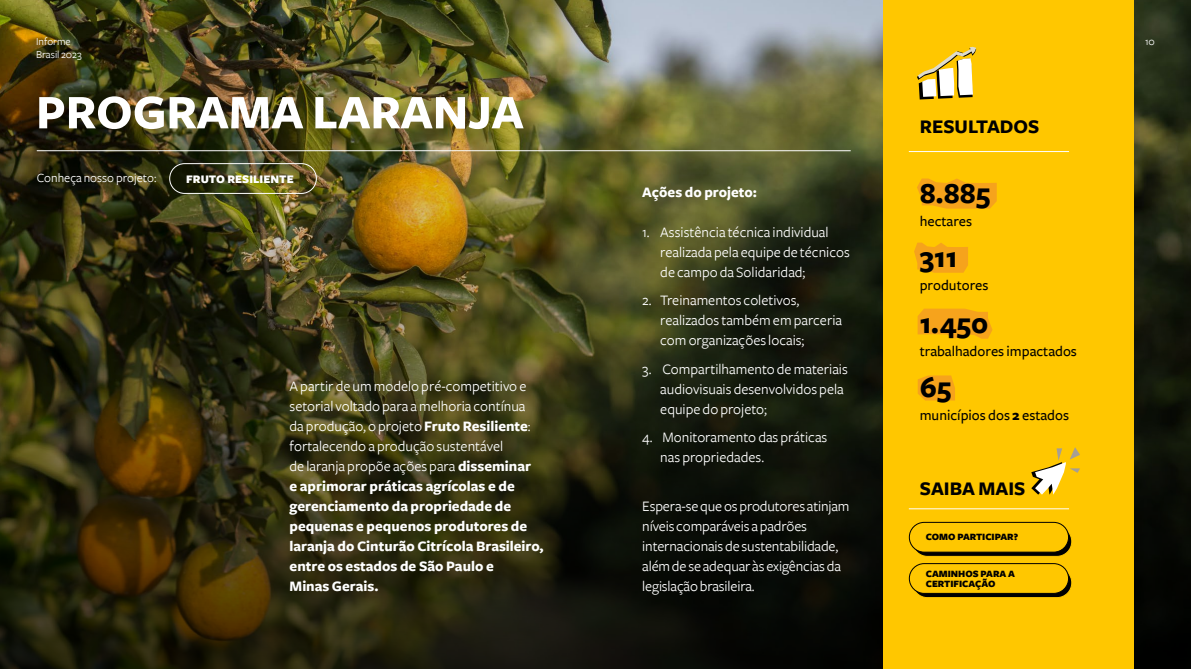
<style>
.page{position:relative;width:1191px;height:669px;background:#fff}
.page>*{position:absolute;margin:0;border:0;box-sizing:border-box;transform-origin:0 0}
.t1{font:700 50px "Freight Sans";color:#fff}
.t2{font:700 30px "Freight Sans";color:#000}
.t3{font:700 20px "Freight Sans";color:#000}
.t4{font:15px/20px "Freight Sans";color:#fff}
.t5{font:700 15px/20px "Freight Sans";color:#fff}
.t6{font:500 15px "Freight Sans";color:#000}
.t7{font:13px "Freight Sans";color:#fff}
.t8{font:900 12px "Freight Sans";color:#fff}
.t9{font:11px/13px "Freight Sans";color:#fff}
.t10{font:900 10px/10px "Freight Sans";color:#000}
.s1{font-weight:400}
.s2{font-weight:700}
</style>
<div class="page">
<img style="left:0;top:0;width:1191px;height:26px">
<img style="left:0;top:26px;width:1191px;height:643px">
<hr style="left:37px;top:150px;width:813px;height:1px;background:#fff">
<div style="left:169px;top:163px;width:148px;height:31px;border:1px solid #fff;border-radius:15px"></div>
<div style="left:883px;top:0;width:250px;height:669px;background:#ffc700"></div>
<svg style="left:917px;top:47px;width:59px;height:53px"></svg>
<hr style="left:909px;top:151px;width:160px;height:1px;background:#fff">
<svg style="left:918px;top:375px;width:37px;height:26px"></svg>
<svg style="left:917px;top:179px;width:79px;height:30px"></svg>
<svg style="left:914px;top:243px;width:54px;height:30px"></svg>
<svg style="left:917px;top:309px;width:75px;height:30px"></svg>
<div style="left:912px;top:527px;width:159px;height:29px;background:#000;border-radius:15px"></div>
<div style="left:912px;top:526px;width:160px;height:31px;border:1px solid #ffc700;border-radius:15px"></div>
<div style="left:912px;top:568px;width:159px;height:30px;background:#000;border-radius:15px"></div>
<div style="left:912px;top:567px;width:160px;height:31px;border:1px solid #ffc700;border-radius:15px"></div>
<hr style="left:909px;top:508px;width:160px;height:1px;background:#fff">
<div style="left:909px;top:522px;width:159px;height:30px;background:#ffc700;border-radius:15px"></div>
<div style="left:909px;top:522px;width:160px;height:31px;border:1px solid #000;border-radius:15px"></div>
<div style="left:909px;top:564px;width:159px;height:29px;background:#ffc700;border-radius:15px"></div>
<div style="left:909px;top:563px;width:160px;height:31px;border:1px solid #000;border-radius:15px"></div>
<svg style="left:1031px;top:447px;width:49px;height:48px"></svg>
<p class="t9" style="left:36px;top:35px;width:47px">Informe<br>Brasil 2023</p>
<h1 class="t1" style="left:36px;top:85px;width:489px">PROGRAMA LARANJA</h1>
<p class="t7" style="left:37px;top:171px;width:121px">Conheça nosso projeto:</p>
<p class="t8" style="left:186px;top:173px;width:109px">FRUTO RESILIENTE</p>
<p class="t5" style="left:289px;top:377px;width:256px"><span class="s1">A partir de um modelo pré-competitivo e setorial voltado para a melhoria contínua<br>da produção, o projeto</span> Fruto Resiliente<span class="s1">: fortalecendo a produção sustentável<br>de laranja propõe ações para</span> disseminar<br>e aprimorar práticas agrícolas e de gerenciamento da propriedade de pequenas e pequenos produtores de laranja do Cinturão Citrícola Brasileiro, entre os estados de São Paulo e<br>Minas Gerais.</p>
<p class="t5" style="left:642px;top:183px;width:116px">Ações do projeto:</p>
<p class="t4" style="left:660px;top:222px;width:191px;text-indent:-18px">1. Assistência técnica individual realizada pela equipe de técnicos de campo da Solidaridad;</p>
<p class="t4" style="left:660px;top:291px;width:183px;text-indent:-18px">2. Treinamentos coletivos, realizados também em parceria com organizações locais;</p>
<p class="t4" style="left:660px;top:359px;width:189px;text-indent:-18px">3. Compartilhamento de materiais audiovisuais desenvolvidos pela equipe do projeto;</p>
<p class="t4" style="left:660px;top:428px;width:169px;text-indent:-18px">4. Monitoramento das práticas nas propriedades.</p>
<p class="t4" style="left:642px;top:496px;width:209px">Espera-se que os produtores atinjam níveis comparáveis a padrões internacionais de sustentabilidade, além de se adequar às exigências da legislação brasileira.</p>
<h3 class="t3" style="left:919px;top:116px;width:121px">RESULTADOS</h3>
<h2 class="t2" style="left:919px;top:177px;width:72px">8.885</h2>
<p class="t6" style="left:919px;top:213px;width:54px">hectares</p>
<h2 class="t2" style="left:919px;top:241px;width:39px">311</h2>
<p class="t6" style="left:919px;top:277px;width:70px">produtores</p>
<h2 class="t2" style="left:919px;top:307px;width:70px">1.450</h2>
<p class="t6" style="left:919px;top:343px;width:159px">trabalhadores impactados</p>
<h2 class="t2" style="left:919px;top:371px;width:33px">65</h2>
<p class="t6" style="left:919px;top:407px;width:151px">municípios dos <span class="s2">2</span> estados</p>
<h3 class="t3" style="left:919px;top:477px;width:107px">SAIBA MAIS</h3>
<p class="t10" style="left:926px;top:533px;width:94px">COMO PARTICIPAR?</p>
<p class="t10" style="left:926px;top:570px;width:90px">CAMINHOS PARA A<br>CERTIFICAÇÃO</p>
<p class="t9" style="left:1145px;top:35px;width:11px">10</p>
</div>
